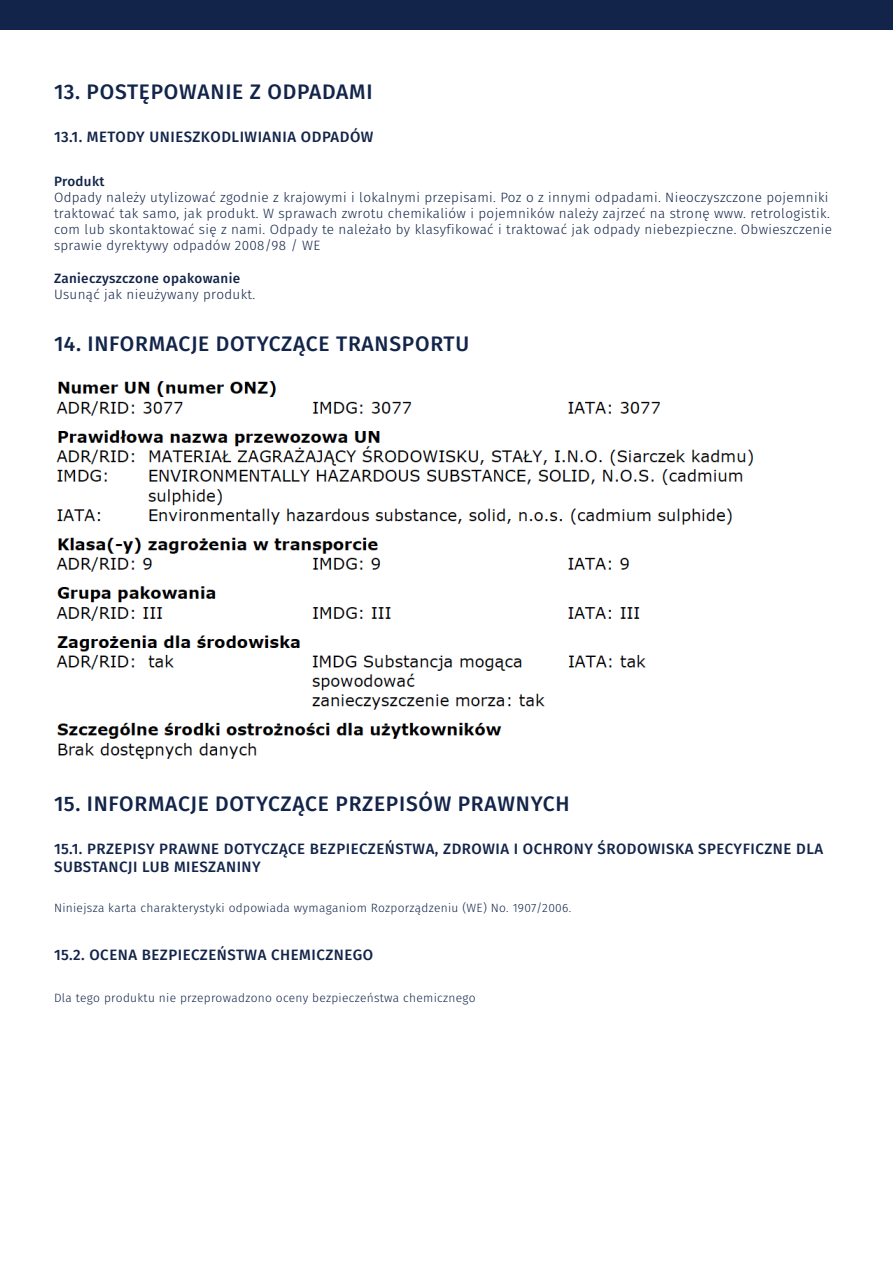
<style>
.page{position:relative;width:893px;height:1263px;background:#fff}
.page>*{position:absolute;margin:0;border:0;box-sizing:border-box;transform-origin:0 0}
.t1{font:500 21px "Fira Sans";letter-spacing:.035em;color:#122449}
.t2{font:500 15px/18px "Fira Sans";letter-spacing:.035em;color:#122449}
.t3{font:300 13.5px/16.2px "Fira Sans";letter-spacing:.025em;color:#122449}
.t4{font:500 13.5px "Fira Sans";letter-spacing:.025em;color:#122449}
.t5{font:300 12px "Fira Sans";letter-spacing:.025em;color:#122449}
</style>
<div class="page">
<div style="left:0;top:0;width:893px;height:30px;background:#122449"></div>
<img style="left:56px;top:381px;width:697px;height:378px">
<p class="t1" style="left:54px;top:75px;width:320px">13. POSTĘPOWANIE Z ODPADAMI</p>
<p class="t2" style="left:54px;top:127px;width:321px">13.1. METODY UNIESZKODLIWIANIA ODPADÓW</p>
<p class="t4" style="left:54px;top:170px;width:52px">Produkt</p>
<p class="t3" style="left:54px;top:189px;width:779px">Odpady należy utylizować zgodnie z krajowymi i lokalnymi przepisami. Poz o z innymi odpadami. Nieoczyszczone pojemniki traktować tak samo, jak produkt. W sprawach zwrotu chemikaliów i pojemników należy zajrzeć na stronę www. retrologistik. com lub skontaktować się z nami. Odpady te należało by klasyfikować i traktować jak odpady niebezpieczne. Obwieszczenie sprawie dyrektywy odpadów 2008/98 / WE</p>
<p class="t4" style="left:54px;top:267px;width:188px">Zanieczyszczone opakowanie</p>
<p class="t3" style="left:54px;top:286px;width:203px">Usunąć jak nieużywany produkt.</p>
<p class="t1" style="left:54px;top:327px;width:417px">14. INFORMACJE DOTYCZĄCE TRANSPORTU</p>
<p class="t1" style="left:54px;top:787px;width:517px">15. INFORMACJE DOTYCZĄCE PRZEPISÓW PRAWNYCH</p>
<p class="t2" style="left:54px;top:839px;width:771px">15.1. PRZEPISY PRAWNE DOTYCZĄCE BEZPIECZEŃSTWA, ZDROWIA I OCHRONY ŚRODOWISKA SPECYFICZNE DLA<br>SUBSTANCJI LUB MIESZANINY</p>
<p class="t5" style="left:54px;top:899px;width:519px">Niniejsza karta charakterystyki odpowiada wymaganiom Rozporządzeniu (WE) No. 1907/2006.</p>
<p class="t2" style="left:54px;top:945px;width:321px">15.2. OCENA BEZPIECZEŃSTWA CHEMICZNEGO</p>
<p class="t5" style="left:54px;top:989px;width:423px">Dla tego produktu nie przeprowadzono oceny bezpieczeństwa chemicznego</p>
</div>
